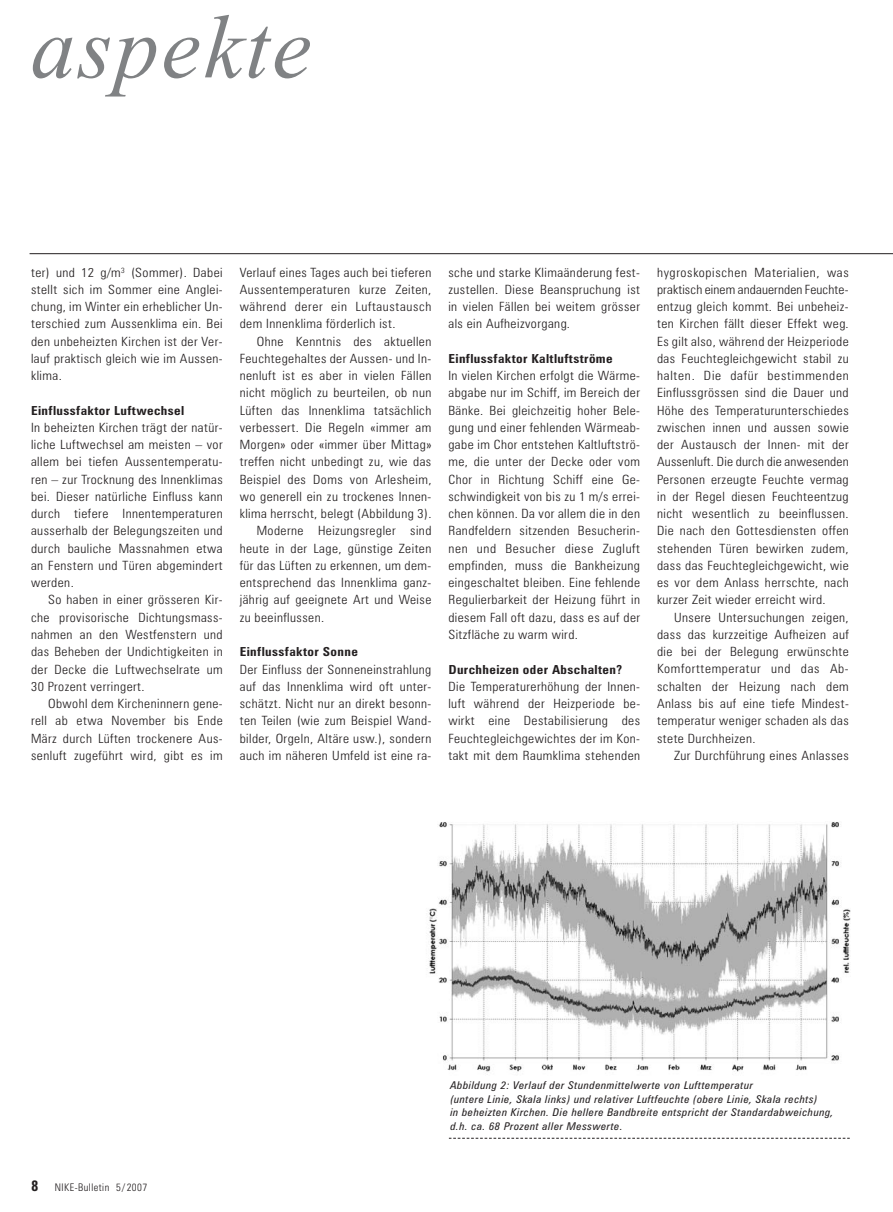
<style>
.page{position:relative;width:893px;height:1212px;background:#fff}
.page>*{position:absolute;margin:0;border:0;box-sizing:border-box;transform-origin:0 0}
.t1{font:italic 90px "Times New Roman";letter-spacing:.03em;color:#808284}
.t2{font:300 condensed 12.75px/17.2px "Zurich BT";letter-spacing:.03em;color:#231f20;text-align:justify;scale:1.07 1}
.t3{font:700 condensed 12.45px "Zurich BT";letter-spacing:.03em;color:#231f20;scale:1.07 1}
.t4{font:italic condensed 10.65px/13.5px "Zurich BT";letter-spacing:.05em;color:#231f20;scale:1.05 1}
.t5{font:300 condensed 10.5px "Zurich BT";letter-spacing:.045em;color:#231f20}
.s1{font-weight:700;font-size:15px}
</style>
<div class="page">
<hr style="left:30px;top:253px;width:863px;height:1px;background:#231f20">
<svg style="left:449px;top:1138px;width:401px;height:1px"></svg>
<img style="left:429px;top:822px;width:421px;height:253px">
<h1 class="t1" style="left:31px;top:15px;width:282px">aspekte</h1>
<p class="t2" style="left:31px;top:265px;width:181px">ter) und 12 g/m<sup>3</sup> (Sommer). Dabei stellt sich im Sommer eine Anglei&shy;chung, im Winter ein erheblicher Un&shy;terschied zum Aussenklima ein. Bei den unbeheizten Kirchen ist der Ver&shy;lauf praktisch gleich wie im Aussen&shy;klima.</p>
<p class="t3" style="left:31px;top:406px;width:145px">Einflussfaktor Luftwechsel</p>
<p class="t2" style="left:31px;top:420px;width:181px">In beheizten Kirchen trägt der natür&shy;liche Luftwechsel am meisten – vor allem bei tiefen Aussentemperatu&shy;ren – zur Trocknung des Innenklimas bei. Dieser natürliche Einfluss kann durch tiefere Innentemperaturen ausserhalb der Belegungszeiten und durch bauliche Massnahmen etwa an Fenstern und Türen abgemindert werden.</p>
<p class="t2" style="left:31px;top:592px;width:181px;text-indent:17px">So haben in einer grösseren Kir&shy;che provisorische Dichtungsmass&shy;nahmen an den Westfenstern und das Beheben der Undichtigkeiten in der Decke die Luftwechselrate um 30 Prozent verringert.</p>
<p class="t2" style="left:31px;top:696px;width:181px;text-indent:17px">Obwohl dem Kircheninnern gene&shy;rell ab etwa November bis Ende März durch Lüften trockenere Aus&shy;senluft zugeführt wird, gibt es im</p>
<p class="t2" style="left:240px;top:265px;width:181px">Verlauf eines Tages auch bei tieferen Aussentemperaturen kurze Zeiten, während derer ein Luftaustausch dem Innenklima förderlich ist.</p>
<p class="t2" style="left:257px;top:334px;width:165px">Ohne Kenntnis des aktuellen</p>
<p class="t2" style="left:240px;top:351px;width:181px">Feuchtegehaltes der Aussen- und In-</p>
<p class="t2" style="left:240px;top:368px;width:181px">nenluft ist es aber in vielen Fällen</p>
<p class="t2" style="left:240px;top:385px;width:181px">nicht möglich zu beurteilen, ob nun</p>
<p class="t2" style="left:240px;top:403px;width:181px">Lüften das Innenklima tatsächlich</p>
<p class="t2" style="left:240px;top:420px;width:181px">verbessert. Die Regeln «immer am</p>
<p class="t2" style="left:240px;top:437px;width:181px">Morgen» oder «immer über Mittag»</p>
<p class="t2" style="left:240px;top:454px;width:181px">treffen nicht unbedingt zu, wie das</p>
<p class="t2" style="left:240px;top:472px;width:181px">Beispiel des Doms von Arlesheim,</p>
<p class="t2" style="left:240px;top:489px;width:181px">wo generell ein zu trockenes Innen-</p>
<p class="t2" style="left:240px;top:506px;width:181px">klima herrscht, belegt (Abbildung 3).</p>
<p class="t2" style="left:257px;top:523px;width:165px">Moderne Heizungsregler sind</p>
<p class="t2" style="left:240px;top:541px;width:181px">heute in der Lage, günstige Zeiten</p>
<p class="t2" style="left:240px;top:558px;width:181px">für das Lüften zu erkennen, um dem-</p>
<p class="t2" style="left:240px;top:575px;width:181px">entsprechend das Innenklima ganz-</p>
<p class="t2" style="left:240px;top:592px;width:181px">jährig auf geeignete Art und Weise</p>
<p class="t2" style="left:240px;top:610px;width:80px">zu beeinflussen.</p>
<p class="t3" style="left:240px;top:647px;width:112px">Einflussfaktor Sonne</p>
<p class="t2" style="left:240px;top:661px;width:181px">Der Einfluss der Sonneneinstrahlung auf das Innenklima wird oft unter&shy;schätzt. Nicht nur an direkt besonn&shy;ten Teilen (wie zum Beispiel Wand&shy;bilder, Orgeln, Altäre usw.), sondern auch im näheren Umfeld ist eine ra-</p>
<p class="t2" style="left:448px;top:265px;width:181px">sche und starke Klimaänderung fest&shy;zustellen. Diese Beanspruchung ist in vielen Fällen bei weitem grösser als ein Aufheizvorgang.</p>
<p class="t3" style="left:448px;top:354px;width:155px">Einflussfaktor Kaltluftströme</p>
<p class="t2" style="left:448px;top:368px;width:181px">In vielen Kirchen erfolgt die Wärme&shy;abgabe nur im Schiff, im Bereich der Bänke. Bei gleichzeitig hoher Bele&shy;gung und einer fehlenden Wärmeab&shy;gabe im Chor entstehen Kaltluftströ&shy;me, die unter der Decke oder vom Chor in Richtung Schiff eine Ge&shy;schwindigkeit von bis zu 1 m/s errei&shy;chen können. Da vor allem die in den Randfeldern sitzenden Besucherin&shy;nen und Besucher diese Zugluft empfinden, muss die Bankheizung eingeschaltet bleiben. Eine fehlende Regulierbarkeit der Heizung führt in diesem Fall oft dazu, dass es auf der Sitzfläche zu warm wird.</p>
<p class="t3" style="left:448px;top:664px;width:164px">Durchheizen oder Abschalten?</p>
<p class="t2" style="left:448px;top:679px;width:181px">Die Temperaturerhöhung der Innen&shy;luft während der Heizperiode be&shy;wirkt eine Destabilisierung des Feuchtegleichgewichtes der im Kon&shy;takt mit dem Raumklima stehenden</p>
<p class="t2" style="left:657px;top:265px;width:181px">hygroskopischen Materialien, was praktisch einem andauernden Feuchte&shy;entzug gleich kommt. Bei unbeheiz&shy;ten Kirchen fällt dieser Effekt weg.<br>Es gilt also, während der Heizperiode das Feuchtegleichgewicht stabil zu halten. Die dafür bestimmenden Einflussgrössen sind die Dauer und Höhe des Temperaturunterschiedes zwischen innen und aussen sowie der Austausch der Innen- mit der Aussenluft. Die durch die anwesenden Personen erzeugte Feuchte vermag in der Regel diesen Feuchteentzug nicht wesentlich zu beeinflussen.<br>Die nach den Gottesdiensten offen stehenden Türen bewirken zudem, dass das Feuchtegleichgewicht, wie es vor dem Anlass herrschte, nach kurzer Zeit wieder erreicht wird.</p>
<p class="t2" style="left:657px;top:610px;width:181px;text-indent:17px">Unsere Untersuchungen zeigen, dass das kurzzeitige Aufheizen auf die bei der Belegung erwünschte Komforttemperatur und das Ab&shy;schalten der Heizung nach dem Anlass bis auf eine tiefe Mindest&shy;temperatur weniger schaden als das stete Durchheizen.</p>
<p class="t2" style="left:674px;top:748px;width:165px">Zur Durchführung eines Anlasses</p>
<p class="t5" style="left:31px;top:1183px;width:118px"><span class="s1">8</span> NIKE-Bulletin 5/2007</p>
<p class="t4" style="left:450px;top:1079px;width:366px">Abbildung 2: Verlauf der Stundenmittelwerte von Lufttemperatur<br>(untere Linie, Skala links) und relativer Luftfeuchte (obere Linie, Skala rechts)<br>in beheizten Kirchen. Die hellere Bandbreite entspricht der Standardabweichung, d.h. ca. 68 Prozent aller Messwerte.</p>
</div>
